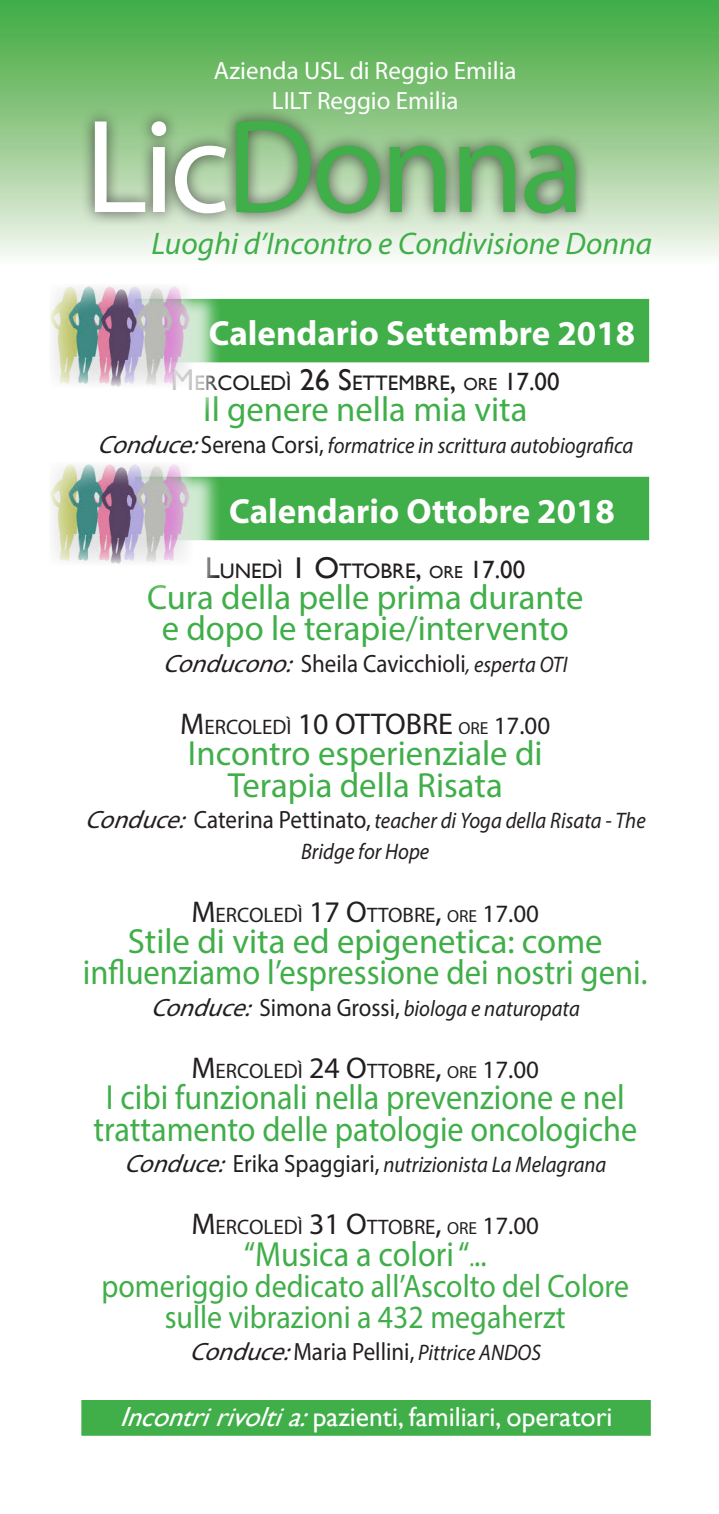
<style>
.page{position:relative;width:719px;height:1514px;background:#fff}
.page>*{position:absolute;margin:0;border:0;box-sizing:border-box;transform-origin:0 0}
.t1{font:134.25px "Myriad Pro";letter-spacing:-.035em;color:#40ae49}
.t2{font:35px "Myriad Pro";color:#40ae49}
.t3{font:35px/31.2px "Myriad Pro";color:#40ae49;text-align:center;scale:.92 1}
.t4{font:700 35px "Myriad Pro";color:#fff}
.t5{font:35px "Myriad Pro";color:#40ae49;scale:.93 1}
.t6{font:32.5px/31.2px "Myriad Pro";color:#40ae49;text-align:center;scale:.92 1}
.t7{font:italic 31.25px "Myriad Pro";color:#40ae49}
.t8{font:30px "Myriad Pro";color:#231f20}
.t9{font:27.5px "Gill Sans";color:#fff}
.t10{font:25px "Myriad Pro";color:#231f20;scale:.92 1}
.t11{font:25px "Myriad Pro";color:#fff}
.t12{font:italic 22.5px/31.2px "Myriad Pro";color:#231f20;text-align:center;scale:.92 1}
.t13{font:21px "Myriad Pro";color:#231f20}
.t14{font:21px "Gill Sans";color:#231f20}
.s1{color:#fff}
.s2{font-size:30px}
.s3{font-size:17.5px}
.s4{font-size:25px}
.s5{font-style:normal;font-size:25px}
.s6{font-style:italic}
.s7{font-style:italic;font-size:22.5px}
.s8{font-size:21px}
.s9{font-size:32.5px}
</style>
<div class="page">
<svg style="left:0;top:0;width:718px;height:257px;background:#7ac075"></svg>
<div style="left:139px;top:218px;width:525px;height:56px;background:#fff;opacity:.75"></div>
<div style="left:81px;top:106px;width:509px;height:122px;background:#231f20;opacity:.75"></div>
<div style="left:132px;top:296px;width:519px;height:69px;background:#40ae49;border:2px solid #fff"></div>
<div style="left:53px;top:288px;width:170px;height:130px;background:#fff;opacity:.75"></div>
<img style="left:50px;top:286px;width:142px;height:101px">
<div style="left:79px;top:1397px;width:574px;height:40px;background:#40ae49;border:2px solid #fff"></div>
<div style="left:132px;top:474px;width:519px;height:68px;background:#40ae49;border:2px solid #fff"></div>
<div style="left:53px;top:466px;width:170px;height:130px;background:#fff;opacity:.75"></div>
<img style="left:50px;top:464px;width:142px;height:101px">
<p class="t11" style="left:214px;top:55px;width:304px">Azienda USL di Reggio Emilia</p>
<p class="t11" style="left:272px;top:85px;width:188px">LILT Reggio Emilia</p>
<p class="t1" style="left:85px;top:84px;width:501px"><span class="s1">Lic</span>Donna</p>
<p class="t7" style="left:151px;top:224px;width:502px">Luoghi d’Incontro e Condivisione Donna</p>
<p class="t4" style="left:209px;top:310px;width:427px">Calendario Settembre 2018</p>
<p class="t14" style="left:171px;top:371px;width:390px"><span class="s2">M</span>ERCOLEDÌ <span class="s2">26 S</span>ETTEMBRE<span class="s2">,</span> <span class="s3">ORE</span> <span class="s4">17.00</span></p>
<p class="t2" style="left:203px;top:388px;width:326px">Il genere nella mia vita</p>
<p class="t12" style="left:97px;top:429px;width:584px"><span class="s4">Conduce:</span><span class="s5">Serena Corsi,</span> formatrice in scrittura autobiografica</p>
<p class="t4" style="left:229px;top:488px;width:387px">Calendario Ottobre 2018</p>
<p class="t14" style="left:205px;top:558px;width:321px"><span class="s2">L</span>UNEDÌ <span class="s2">1 O</span>TTOBRE<span class="s2">,</span> <span class="s3">ORE</span> <span class="s4">17.00</span></p>
<p class="t2" style="left:147px;top:575px;width:437px">Cura della pelle prima durante</p>
<p class="t2" style="left:162px;top:607px;width:408px">e dopo le terapie/intervento</p>
<p class="t10" style="left:163px;top:647px;width:441px"><span class="s6">Conducono:</span>Sheila Cavicchioli<span class="s7">, esperta OTI</span></p>
<p class="t8" style="left:180px;top:705px;width:371px">M<span class="s8">ERCOLEDÌ</span> 10 OTTOBRE <span class="s3">ORE</span> <span class="s4">17.00</span></p>
<p class="t2" style="left:188px;top:732px;width:356px">Incontro esperienziale di</p>
<p class="t2" style="left:228px;top:763px;width:276px">Terapia della Risata</p>
<p class="t12" style="left:85px;top:804px;width:611px"><span class="s4">Conduce:</span><span class="s5">Caterina Pettinato,</span> teacher di Yoga della Risata - The<br>Bridge for Hope</p>
<p class="t13" style="left:191px;top:901px;width:349px"><span class="s2">M</span>ERCOLEDÌ <span class="s2">17 O</span>TTOBRE<span class="s2">,</span> <span class="s3">ORE</span> <span class="s4">17.00</span></p>
<p class="t2" style="left:128px;top:919px;width:476px">Stile di vita ed epigenetica: come</p>
<p class="t5" style="left:83px;top:950px;width:608px">influenziamo l’espressione dei nostri geni.</p>
<p class="t12" style="left:151px;top:991px;width:468px"><span class="s4">Conduce:</span><span class="s5">Simona Grossi,</span> biologa e naturopata</p>
<p class="t13" style="left:191px;top:1057px;width:349px"><span class="s2">M</span>ERCOLEDÌ <span class="s2">24 O</span>TTOBRE<span class="s2">,</span> <span class="s3">ORE</span> <span class="s4">17.00</span></p>
<p class="t3" style="left:93px;top:1081px;width:592px">I cibi funzionali nella prevenzione e nel trattamento delle patologie oncologiche</p>
<p class="t12" style="left:124px;top:1148px;width:525px"><span class="s4">Conduce:</span><span class="s5">Erika Spaggiari,</span> nutrizionista La Melagrana</p>
<p class="t13" style="left:191px;top:1214px;width:349px"><span class="s2">M</span>ERCOLEDÌ <span class="s2">31 O</span>TTOBRE<span class="s2">,</span> <span class="s3">ORE</span> <span class="s4">17.00</span></p>
<p class="t3" style="left:244px;top:1237px;width:265px">“Musica a colori “<span class="s4">.</span><span class="s9">..</span></p>
<p class="t6" style="left:101px;top:1269px;width:574px">pomeriggio dedicato all’Ascolto del Colore sulle vibrazioni a 432 megaherzt</p>
<p class="t10" style="left:189px;top:1335px;width:383px"><span class="s6">Conduce:</span>Maria Pellini, <span class="s7">Pittrice ANDOS</span></p>
<p class="t9" style="left:119px;top:1400px;width:494px"><span class="s6">Incontririvoltia:</span>pazienti, familiari, operatori</p>
</div>
